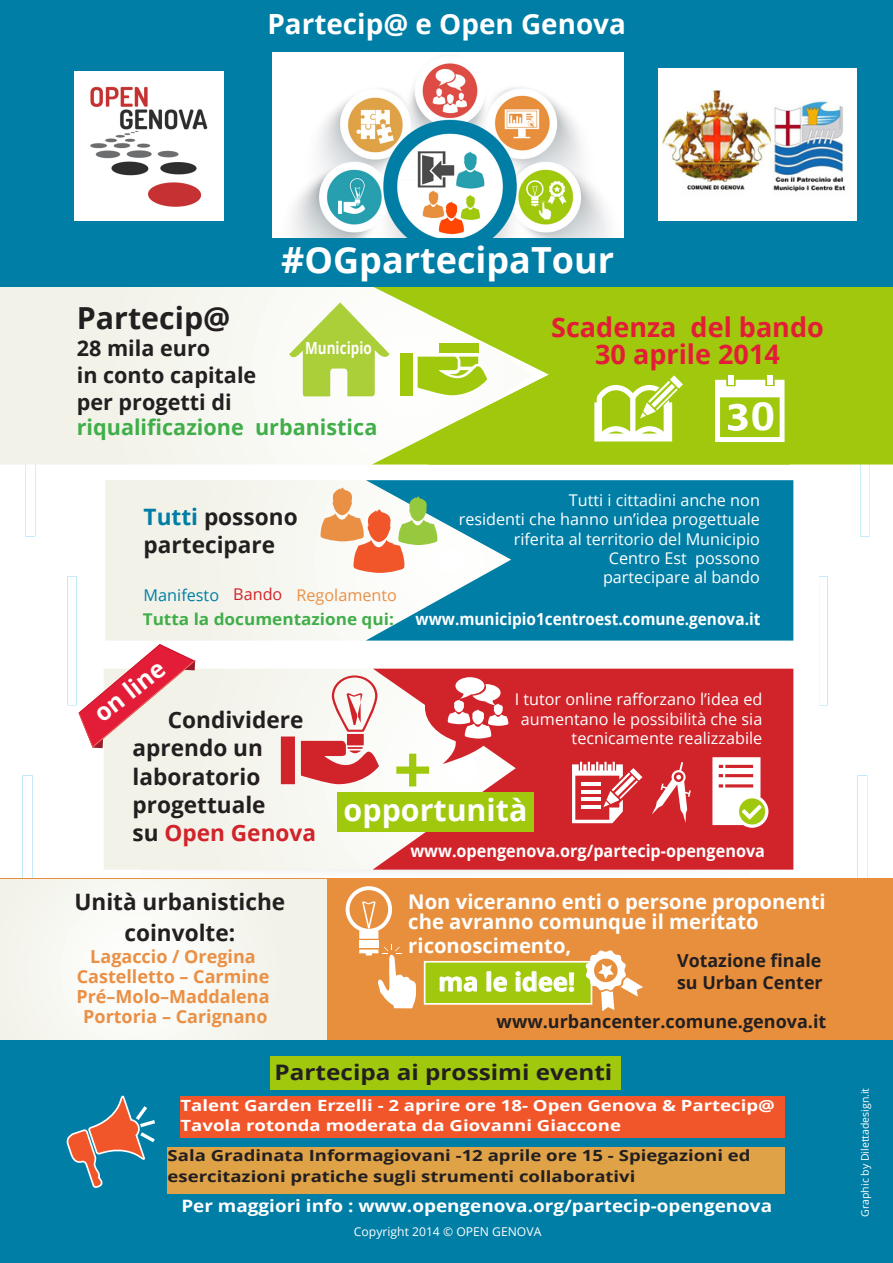
<style>
.page{position:relative;width:893px;height:1263px;background:#fff}
.page>*{position:absolute;margin:0;border:0;box-sizing:border-box;transform-origin:0 0}
.t1{font:700 67.5px "Open Sans";color:#a0c90d}
.t2{font:700 38.85px "Helvetica";color:#fff;scale:1.1 1}
.t3{font:700 36px "Open Sans";color:#fff}
.t4{font:700 30.3px "Open Sans";color:#fff}
.t5{font:700 30.3px "Open Sans";color:#231f20}
.t6{font:700 27.9px "Open Sans";color:#fff}
.t7{font:700 27px/27px "Open Sans";color:#e31d37;text-align:center}
.t8{font:700 25.35px "Open Sans";color:#fff}
.t9{font:700 24.3px "Open Sans";color:#fff}
.t10{font:700 22.65px/28px "Open Sans";color:#231f20}
.t11{font:700 21.6px/27px "Open Sans";color:#231f20}
.t12{font:700 21.6px "Open Sans";color:#40ae49}
.t13{font:700 21.45px "Open Sans";color:#231f20;scale:1.14 1}
.t14{font:700 20.25px/20.2px "Open Sans";color:#fff}
.t15{font:700 18px/20.2px "Open Sans";color:#ea9045;text-align:center}
.t16{font:700 18px "Open Sans";color:#231f20}
.t17{font:700 17.85px/22.4px "Open Sans";color:#231f20}
.t18{font:700 17.1px "Open Sans";color:#fff;scale:1.11 1}
.t19{font:700 17.1px "Open Sans";color:#fff;scale:.95 1}
.t20{font:700 16.8px "Open Sans";color:#fff;scale:.81 1}
.t21{font:700 16.65px "Open Sans";color:#fff;scale:.92 1}
.t22{font:16.2px/19.5px "Open Sans";color:#fff;text-align:right}
.t23{font:700 16.2px "Open Sans";color:#40ae49;scale:1.06 1}
.t24{font:16.2px "Open Sans";color:#ea9045}
.t25{font:700 15.45px/20.2px "Open Sans";color:#231f20;scale:1.2 1}
.t26{font:700 15.45px/20.2px "Open Sans";color:#fff;scale:1.2 1}
.t27{font:12.15px "Open Sans";color:#fff}
.t28{font:10.5px "Open Sans";color:#fff}
.s1{color:#007ea6}
.s2{color:#d1232a}
</style>
<div class="page">
<img style="left:25px;top:464px;width:845px;height:72px">
<svg style="left:0;top:286px;width:372px;height:178px"></svg>
<svg style="left:372px;top:286px;width:521px;height:178px;fill:#a0c90d"></svg>
<svg style="left:428px;top:286px;width:362px;height:178px;background:#a7cd24"></svg>
<div style="left:439px;top:343px;width:39px;height:10px;background:#a0c90d"></div>
<div style="left:400px;top:353px;width:12px;height:42px;background:#a0c90d"></div>
<svg style="left:418px;top:357px;width:69px;height:39px"></svg>
<svg style="left:594px;top:375px;width:89px;height:66px"></svg>
<svg style="left:105px;top:480px;width:261px;height:161px"></svg>
<svg style="left:366px;top:480px;width:427px;height:161px;background:#1b8baf"></svg>
<svg style="left:321px;top:487px;width:117px;height:86px"></svg>
<svg style="left:289px;top:302px;width:100px;height:94px"></svg>
<div style="left:323px;top:329px;width:30px;height:35px;background:#abcf38;border-radius:50%"></div>
<div style="left:104px;top:669px;width:269px;height:201px;background:#f3f3eb"></div>
<svg style="left:373px;top:669px;width:420px;height:201px;background:#d74248"></svg>
<svg style="left:712px;top:757px;width:56px;height:71px"></svg>
<svg style="left:652px;top:762px;width:39px;height:61px"></svg>
<svg style="left:281px;top:675px;width:98px;height:110px"></svg>
<svg style="left:425px;top:669px;width:111px;height:95px"></svg>
<svg style="left:572px;top:762px;width:70px;height:61px"></svg>
<hr style="left:581px;top:782px;width:20px;height:3px;background:#fff">
<hr style="left:581px;top:790px;width:20px;height:3px;background:#fff">
<hr style="left:581px;top:798px;width:20px;height:3px;background:#fff">
<hr style="left:581px;top:806px;width:20px;height:3px;background:#fff">
<svg style="left:79px;top:644px;width:116px;height:104px"></svg>
<div style="left:337px;top:792px;width:197px;height:40px;background:#a0c90d"></div>
<div style="left:0;top:878px;width:893px;height:163px;background:#e88f3d"></div>
<div style="left:0;top:879px;width:327px;height:166px;background:#f7f7f1"></div>
<div style="left:424px;top:961px;width:168px;height:44px;background:#a0c90d;border:2px solid #fff"></div>
<svg style="left:585px;top:950px;width:58px;height:61px"></svg>
<svg style="left:346px;top:886px;width:71px;height:122px"></svg>
<svg style="left:440px;top:976px;width:37px;height:16px"></svg>
<svg style="left:493px;top:976px;width:14px;height:16px"></svg>
<svg style="left:515px;top:971px;width:59px;height:21px"></svg>
<div style="left:0;top:0;width:893px;height:286px;background:#007ea6"></div>
<div style="left:0;top:1041px;width:893px;height:222px;background:#007ea6"></div>
<div style="left:181px;top:1097px;width:604px;height:41px;background:#f1562b"></div>
<div style="left:270px;top:1056px;width:350px;height:33px;background:#a0c90d"></div>
<div style="left:168px;top:1147px;width:617px;height:46px;background:#dfa247"></div>
<svg style="left:66px;top:1095px;width:89px;height:93px"></svg>
<img style="left:272px;top:52px;width:351px;height:185px">
<svg style="left:715px;top:380px;width:70px;height:62px"></svg>
<div style="left:728px;top:375px;width:6px;height:10px;background:#fff"></div>
<div style="left:767px;top:375px;width:6px;height:10px;background:#fff"></div>
<div style="left:658px;top:68px;width:199px;height:153px;background:#fff"></div>
<img style="left:663px;top:91px;width:183px;height:101px">
<div style="left:75px;top:71px;width:149px;height:150px;background:#fff"></div>
<img style="left:90px;top:86px;width:118px;height:121px">
<h3 class="t6" style="left:267px;top:4px;width:360px">Partecip@ e Open Genova</h3>
<h3 class="t3" style="left:281px;top:235px;width:334px">#OGpartecipaTour</h3>
<h3 class="t5" style="left:77px;top:297px;width:155px">Partecip@</h3>
<h3 class="t11" style="left:77px;top:335px;width:181px">28 mila euro<br>in conto capitale per progetti di</h3>
<h3 class="t12" style="left:77px;top:411px;width:302px">riqualificazione urbanistica</h3>
<p class="t20" style="left:305px;top:336px;width:84px">Municipio</p>
<h3 class="t10" style="left:144px;top:502px;width:155px"><span class="s1">Tutti</span> possono partecipare</h3>
<p class="t24" style="left:144px;top:583px;width:255px"><span class="s1">Manifesto</span> <span class="s2">Bando</span> Regolamento</p>
<h3 class="t7" style="left:551px;top:313px;width:274px">Scadenza del bando<br>30 aprile 2014</h3>
<h2 class="t2" style="left:751px;top:385px;width:23px">0</h2>
<p class="t22" style="left:459px;top:490px;width:303px">Tutti i cittadini anche non<br>residenti che hanno un’idea progettuale riferita al territorio del Municipio<br>Centro Est possono<br>partecipare al bando</p>
<p class="t23" style="left:143px;top:607px;width:238px">Tutta la documentazione qui:</p>
<p class="t21" style="left:415px;top:607px;width:376px">www.municipio1centroest.comune.genova.it</p>
<h3 class="t9" style="left:86px;top:703px;width:84px;rotate:-38deg">on line</h3>
<h3 class="t10" style="left:133px;top:705px;width:185px;text-indent:35px">Condividere aprendo un laboratorio progettuale<br>su <span class="s2">Open Genova</span></h3>
<h3 class="t10" style="left:74px;top:886px;width:212px;line-height:30.3px;text-align:center">Unità urbanistiche coinvolte:</h3>
<p class="t15" style="left:76px;top:945px;width:195px">Lagaccio / Oregina<br>Castelletto – Carmine<br>Pré–Molo–Maddalena<br>Portoria – Carignano</p>
<h1 class="t1" style="left:393px;top:722px;width:40px">+</h1>
<p class="t22" style="left:515px;top:689px;width:249px">I tutor online rafforzano l’idea ed aumentano le possibilità che sia tecnicamente realizzabile</p>
<h3 class="t4" style="left:344px;top:788px;width:185px">opportunità</h3>
<p class="t19" style="left:410px;top:838px;width:375px">www.opengenova.org/partecip-opengenova</p>
<p class="t14" style="left:408px;top:891px;width:419px">Non viceranno enti o persone proponenti che avranno comunque il meritato</p>
<p class="t14" style="left:408px;top:935px;width:165px">riconoscimento,</p>
<p class="t17" style="left:677px;top:949px;width:147px">Votazione finale su Urban Center</p>
<h3 class="t8" style="left:438px;top:964px;width:138px">ma le idee!</h3>
<p class="t16" style="left:497px;top:1009px;width:331px">www.urbancenter.comune.genova.it</p>
<h3 class="t13" style="left:275px;top:1057px;width:298px">Partecipa ai prossimi eventi</h3>
<p class="t26" style="left:181px;top:1095px;width:497px">Talent Garden Erzelli - 2 aprire ore 18- Open Genova &amp; Partecip@<br>Tavola rotonda moderata da Giovanni Giaccone</p>
<p class="t25" style="left:168px;top:1145px;width:487px">Sala Gradinata Informagiovani -12 aprile ore 15 - Spiegazioni ed esercitazioni pratiche sugli strumenti collaborativi</p>
<p class="t18" style="left:181px;top:1193px;width:534px">Per maggiori info : www.opengenova.org/partecip-opengenova</p>
<p class="t27" style="left:354px;top:1224px;width:189px">Copyright 2014 © OPEN GENOVA</p>
<p class="t28" style="left:858px;top:1217px;width:130px;rotate:-90deg">Graphic by Dilettadesign.it</p>
</div>
